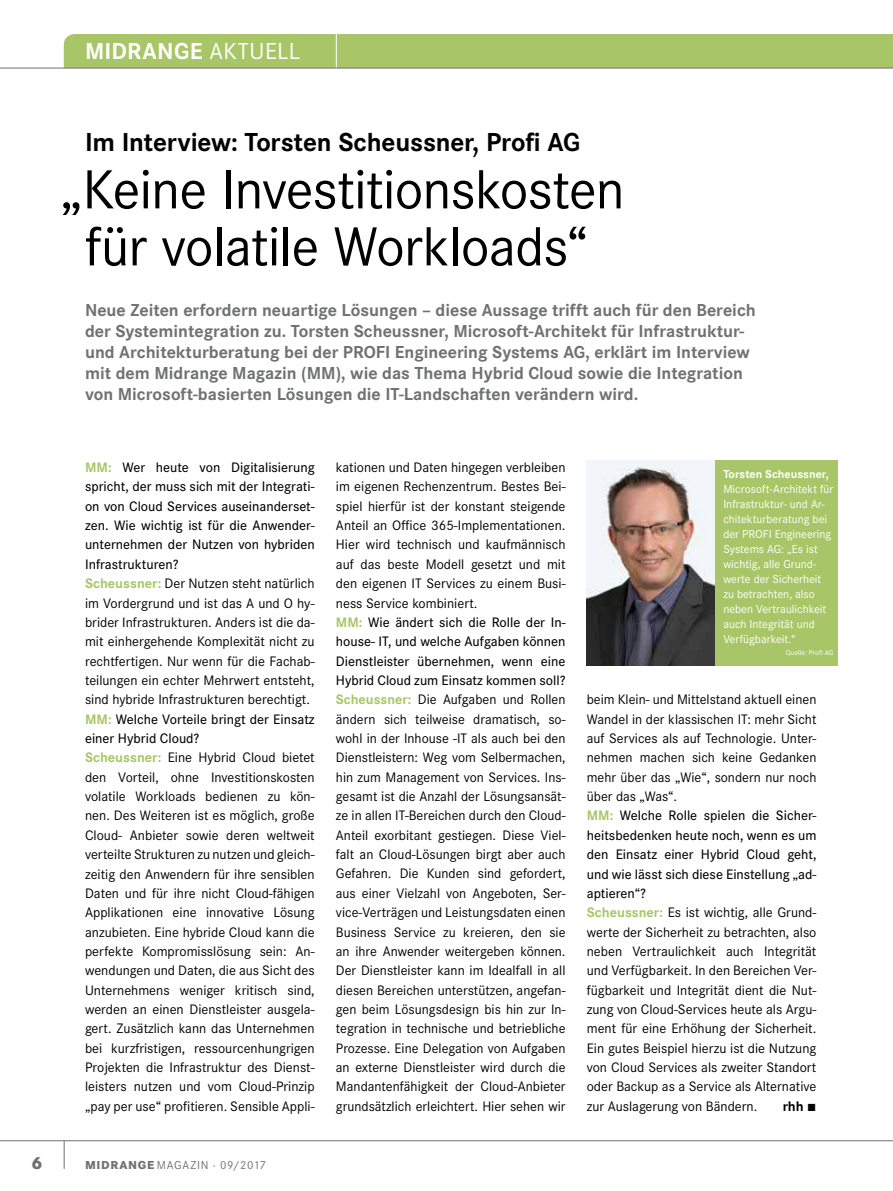
<style>
.page{position:relative;width:893px;height:1191px;background:#fff}
.page>*{position:absolute;margin:0;border:0;box-sizing:border-box;transform-origin:0 0}
.t1{font:57px/57px "Corporate S";letter-spacing:-.015em;color:#000;text-align:center}
.t2{font:700 27px "Corporate S";letter-spacing:-.01em;color:#000}
.t3{font:700 24px "Corporate S";letter-spacing:.01em;color:#fff}
.t4{font:700 18px/21px "Corporate S";color:#707172}
.t5{font:800 18px "Corporate S";color:#707172}
.t6{font:14.25px/19.4px "Corporate S";color:#000}
.t7{font:700 14.25px "Corporate S";color:#000}
.t8{font:12px/15px "Corporate S";color:#fff}
.t9{font:12px "Corporate S";letter-spacing:.06em;color:#707172}
.t10{font:700 12px "Corporate S";color:#fff}
.t11{font:7.5px "Corporate S";color:#fff}
.s1{font-weight:400}
.s2{font-weight:700;color:#a8c667}
.s3{font-weight:500}
.s4{font-weight:800}
.s5{font-family:"The Sans Bold Expert";font-weight:400;font-size:10.5px}
</style>
<div class="page">
<div style="left:64px;top:34px;width:829px;height:34px;background:#a8c667"></div>
<hr style="left:0;top:1140px;width:893px;height:1px;background:#707172">
<svg style="left:64px;top:1140px;width:1px;height:28px"></svg>
<hr style="left:336px;top:34px;width:1px;height:34px;background:#fff">
<div style="left:715px;top:460px;width:123px;height:205px;background:#a8c667"></div>
<img style="left:587px;top:460px;width:128px;height:205px">
<hr style="left:0;top:68px;width:893px;height:1px;background:#707172">
<h3 class="t3" style="left:85px;top:37px;width:217px">MIDRANGE <span class="s1">AKTUELL</span></h3>
<h2 class="t2" style="left:85px;top:127px;width:497px">Im Interview: Torsten Scheussner, Profi AG</h2>
<h1 class="t1" style="left:61px;top:161px;width:566px">„Keine Investitionskosten für volatile Workloads“</h1>
<p class="t4" style="left:85px;top:300px;width:672px">Neue Zeiten erfordern neuartige Lösungen – diese Aussage trifft auch für den Bereich der Systemintegration zu. Torsten Scheussner, Microsoft-Architekt für Infrastruktur&shy;und Architekturberatung bei der PROFI Engineering Systems AG, erklärt im Interview mit dem Midrange Magazin (MM), wie das Thema Hybrid Cloud sowie die Integration von Microsoft-basierten Lösungen die IT-Landschaften verändern wird.</p>
<p class="t5" style="left:31px;top:1152px;width:13px">6</p>
<p class="t6" style="left:85px;top:458px;width:231px"><span class="s2">MM:</span> <span class="s3">Wer heute von Digitalisierung spricht, der muss sich mit der Integrati&shy;on von Cloud Services auseinanderset&shy;zen. Wie wichtig ist für die Anwender&shy;unternehmen der Nutzen von hybriden Infrastrukturen?<br></span><span class="s2">Scheussner:</span> Der Nutzen steht natürlich im Vordergrund und ist das A und O hy&shy;brider Infrastrukturen. Anders ist die da&shy;mit einhergehende Komplexität nicht zu rechtfertigen. Nur wenn für die Fachab&shy;teilungen ein echter Mehrwert entsteht, sind hybride Infrastrukturen berechtigt.<br><span class="s2">MM:</span> <span class="s3">Welche Vorteile bringt der Einsatz einer Hybrid Cloud?<br></span><span class="s2">Scheussner:</span> Eine Hybrid Cloud bietet den Vorteil, ohne Investitionskosten volatile Workloads bedienen zu kön&shy;nen. Des Weiteren ist es möglich, große Cloud- Anbieter sowie deren weltweit verteilte Strukturen zu nutzen und gleich&shy;zeitig den Anwendern für ihre sensiblen Daten und für ihre nicht Cloud-fähigen Applikationen eine innovative Lösung anzubieten. Eine hybride Cloud kann die perfekte Kompromisslösung sein: An&shy;wendungen und Daten, die aus Sicht des Unternehmens weniger kritisch sind, werden an einen Dienstleister ausgela&shy;gert. Zusätzlich kann das Unternehmen bei kurzfristigen, ressourcenhungrigen Projekten die Infrastruktur des Dienst&shy;leisters nutzen und vom Cloud-Prinzip „pay per use“ profitieren. Sensible Appli-</p>
<p class="t6" style="left:336px;top:458px;width:231px">kationen und Daten hingegen verbleiben im eigenen Rechenzentrum. Bestes Bei&shy;spiel hierfür ist der konstant steigende Anteil an Office 365-Implementationen.<br>Hier wird technisch und kaufmännisch auf das beste Modell gesetzt und mit den eigenen IT Services zu einem Busi&shy;ness Service kombiniert.<br><span class="s2">MM:</span> <span class="s3">Wie ändert sich die Rolle der In&shy;house- IT, und welche Aufgaben können Dienstleister übernehmen, wenn eine Hybrid Cloud zum Einsatz kommen soll?<br></span><span class="s2">Scheussner:</span> Die Aufgaben und Rollen ändern sich teilweise dramatisch, so&shy;wohl in der Inhouse -IT als auch bei den Dienstleistern: Weg vom Selbermachen, hin zum Management von Services. Ins&shy;gesamt ist die Anzahl der Lösungsansät&shy;ze in allen IT-Bereichen durch den Cloud-Anteil exorbitant gestiegen. Diese Viel&shy;falt an Cloud-Lösungen birgt aber auch Gefahren. Die Kunden sind gefordert, aus einer Vielzahl von Angeboten, Ser&shy;vice-Verträgen und Leistungsdaten einen Business Service zu kreieren, den sie an ihre Anwender weitergeben können.<br>Der Dienstleister kann im Idealfall in all diesen Bereichen unterstützen, angefan&shy;gen beim Lösungsdesign bis hin zur In&shy;tegration in technische und betriebliche Prozesse. Eine Delegation von Aufgaben an externe Dienstleister wird durch die Mandantenfähigkeit der Cloud-Anbieter grundsätzlich erleichtert. Hier sehen wir</p>
<p class="t9" style="left:85px;top:1158px;width:183px"><span class="s4">MIDRANGE</span> MAGAZIN · 09/2017</p>
<p class="t10" style="left:723px;top:467px;width:107px">Torsten Scheussner,</p>
<p class="t8" style="left:723px;top:481px;width:112px">Microsoft-Architekt für<br>Infrastruktur- und Ar&shy;chitekturberatung bei der PROFI Engineering<br>Systems AG: „Es ist wichtig, alle Grund&shy;werte der Sicherheit zu betrachten, also neben Vertraulichkeit auch Integrität und<br>Verfügbarkeit.“</p>
<p class="t11" style="left:786px;top:648px;width:49px">Quelle: Profi AG</p>
<p class="t6" style="left:587px;top:690px;width:231px">beim Klein- und Mittelstand aktuell einen Wandel in der klassischen IT: mehr Sicht auf Services als auf Technologie. Unter&shy;nehmen machen sich keine Gedanken mehr über das „Wie“, sondern nur noch über das „Was“.<br><span class="s2">MM:</span> <span class="s3">Welche Rolle spielen die Sicher&shy;heitsbedenken heute noch, wenn es um den Einsatz einer Hybrid Cloud geht, und wie lässt sich diese Einstellung „ad&shy;aptieren“?<br></span><span class="s2">Scheussner:</span> Es ist wichtig, alle Grund&shy;werte der Sicherheit zu betrachten, also neben Vertraulichkeit auch Integrität und Verfügbarkeit. In den Bereichen Ver&shy;fügbarkeit und Integrität dient die Nut&shy;zung von Cloud-Services heute als Argu&shy;ment für eine Erhöhung der Sicherheit.<br>Ein gutes Beispiel hierzu ist die Nutzung von Cloud Services als zweiter Standort oder Backup as a Service als Alternative zur Auslagerung von Bändern.</p>
<p class="t7" style="left:783px;top:1097px;width:35px">rhh <span class="s5">ó</span></p>
</div>
